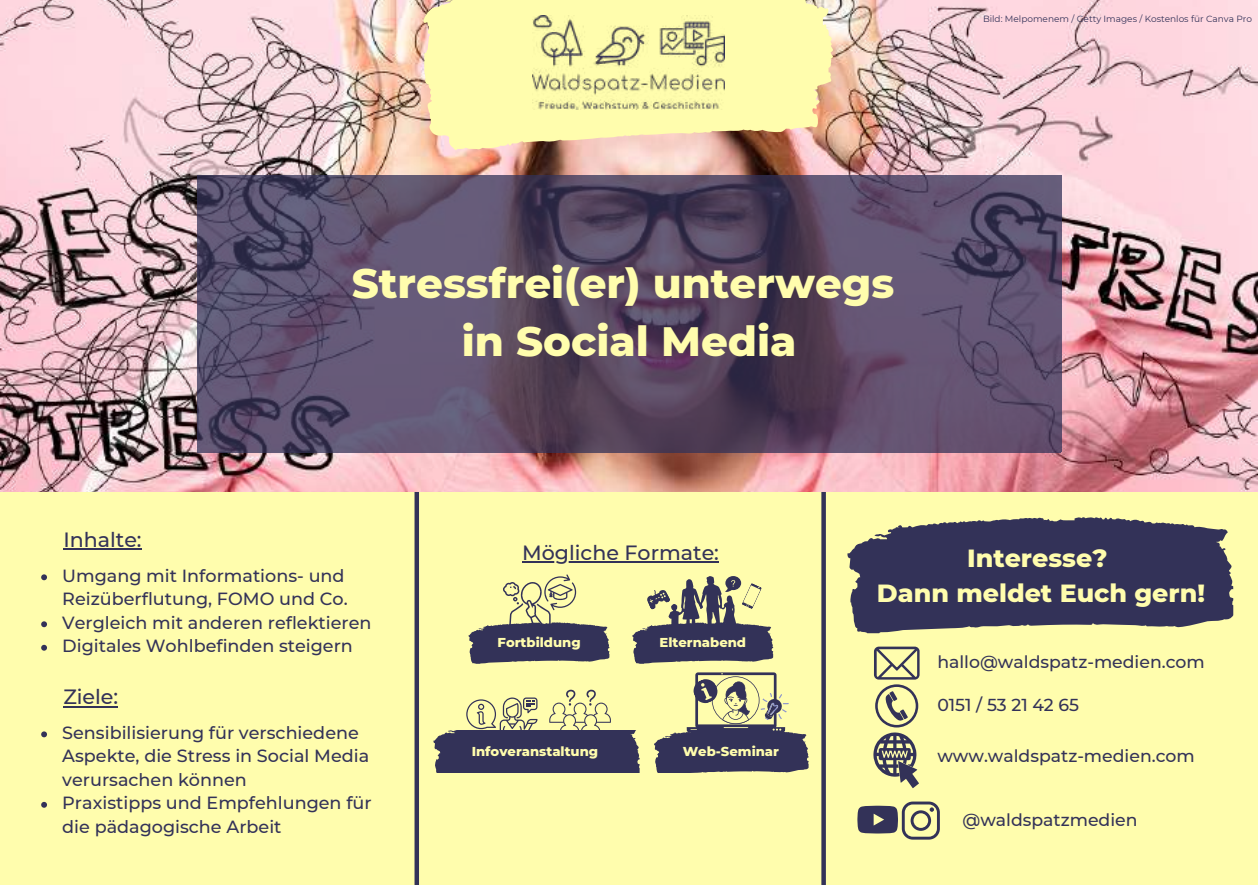
<style>
.page{position:relative;width:1258px;height:885px;background:#fff}
.page>*{position:absolute;margin:0;border:0;box-sizing:border-box;transform-origin:0 0}
.t1{font:800 42px/58.2px "Montserrat";color:#fffdad;text-align:center}
.t2{font:800 25.2px/35.1px "Montserrat";color:#fffdad;text-align:center}
.t3{font:500 20.7px "Montserrat";color:#333258}
.t4{font:500 17.7px/23.4px "Montserrat";color:#333258}
.t5{font:500 17.4px "Montserrat";color:#333258}
.t6{font:800 13.2px "Montserrat";color:#fffdad}
.t7{font:9px "Montserrat";color:#333258}
</style>
<div class="page">
<div style="left:0;top:0;width:1258px;height:884px;background:#fffdad"></div>
<hr style="left:522px;top:561px;width:197px;height:1px;background:#333258">
<div style="left:821px;top:491px;width:5px;height:393px;background:#333258"></div>
<div style="left:414px;top:491px;width:5px;height:393px;background:#333258"></div>
<hr style="left:63px;top:705px;width:55px;height:2px;background:#333258">
<hr style="left:63px;top:548px;width:79px;height:2px;background:#333258">
<svg style="left:41px;top:574px;width:6px;height:6px"></svg>
<svg style="left:41px;top:621px;width:6px;height:6px"></svg>
<svg style="left:41px;top:644px;width:6px;height:6px"></svg>
<svg style="left:41px;top:731px;width:6px;height:6px"></svg>
<svg style="left:41px;top:801px;width:6px;height:6px"></svg>
<svg style="left:847px;top:517px;width:387px;height:116px;background:#4f4e63"></svg>
<svg style="left:873px;top:646px;width:46px;height:142px"></svg>
<svg style="left:857px;top:801px;width:83px;height:38px"></svg>
<img style="left:0;top:1px;width:1257px;height:490px">
<svg style="left:423px;top:0;width:413px;height:150px"></svg>
<img style="left:533px;top:15px;width:191px;height:95px">
<svg style="left:197px;top:175px;width:864px;height:277px;background:#584a66"></svg>
<svg style="left:433px;top:689px;width:207px;height:83px"></svg>
<svg style="left:654px;top:672px;width:155px;height:100px"></svg>
<svg style="left:632px;top:576px;width:141px;height:87px"></svg>
<svg style="left:468px;top:574px;width:141px;height:89px"></svg>
<p class="t7" style="left:983px;top:14px;width:270px">Bild: Melpomenem / Getty Images / Kostenlos für Canva Pro</p>
<h1 class="t1" style="left:352px;top:254px;width:544px">Stressfrei(er) unterwegs in Social Media</h1>
<p class="t3" style="left:63px;top:526px;width:80px">Inhalte:</p>
<p class="t4" style="left:62px;top:563px;width:311px">Umgang mit Informations- und<br>Reizüberflutung, FOMO und Co.<br>Vergleich mit anderen reflektieren<br>Digitales Wohlbefinden steigern</p>
<p class="t3" style="left:63px;top:684px;width:56px">Ziele:</p>
<p class="t4" style="left:62px;top:720px;width:311px">Sensibilisierung für verschiedene<br>Aspekte, die Stress in Social Media verursachen können<br>Praxistipps und Empfehlungen für die pädagogische Arbeit</p>
<p class="t3" style="left:522px;top:540px;width:198px">Mögliche Formate:</p>
<p class="t6" style="left:497px;top:634px;width:85px">Fortbildung</p>
<p class="t6" style="left:660px;top:634px;width:88px">Elternabend</p>
<p class="t6" style="left:472px;top:743px;width:128px">Infoveranstaltung</p>
<p class="t6" style="left:683px;top:743px;width:98px">Web-Seminar</p>
<h2 class="t2" style="left:877px;top:540px;width:330px">Interesse?<br>Dann meldet Euch gern!</h2>
<p class="t5" style="left:937px;top:651px;width:269px">hallo@waldspatz-medien.com</p>
<p class="t5" style="left:937px;top:694px;width:143px">0151 / 53 21 42 65</p>
<p class="t5" style="left:937px;top:744px;width:259px">www.waldspatz-medien.com</p>
<p class="t5" style="left:962px;top:808px;width:177px">@waldspatzmedien</p>
</div>
